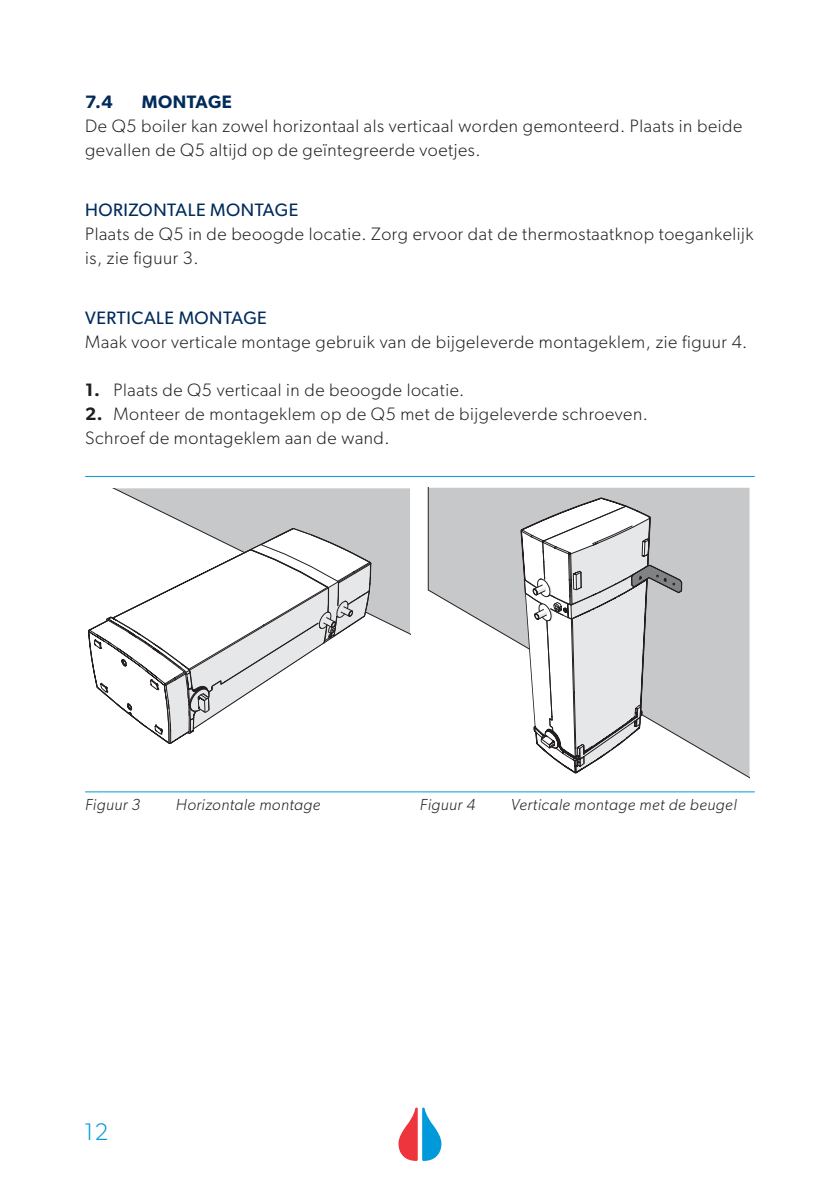
<style>
.page{position:relative;width:840px;height:1191px;background:#fff}
.page>*{position:absolute;margin:0;border:0;box-sizing:border-box;transform-origin:0 0}
.t1{font:300 24px "Gibson";color:#009ada}
.t2{font:300 18px/24px "Gibson";letter-spacing:.03em;color:#231f20}
.Heading_3_without_number{font:18px "Gibson";letter-spacing:.03em;color:#002b5c}
.t3{font:600 18px "Gibson";letter-spacing:.025em;color:#002b5c}
.t4{font:italic 300 16px "Gibson";letter-spacing:.03em;color:#231f20}
.s1{font-weight:600}
</style>
<div class="page">
<svg style="left:398px;top:1107px;width:43px;height:54px"></svg>
<hr style="left:85px;top:476px;width:335px;height:1px;background:#009ada">
<hr style="left:420px;top:476px;width:334px;height:1px;background:#009ada">
<hr style="left:85px;top:791px;width:335px;height:1px;background:#009ada">
<hr style="left:420px;top:791px;width:334px;height:1px;background:#009ada">
<svg style="left:112px;top:488px;width:298px;height:147px;background:#cdcdcf"></svg>
<svg style="left:88px;top:528px;width:284px;height:216px"></svg>
<svg style="left:427px;top:488px;width:322px;height:290px"></svg>
<svg style="left:520px;top:488px;width:162px;height:305px"></svg>
<p class="t3" style="left:85px;top:91px;width:29px">7.4</p>
<p class="t3" style="left:142px;top:91px;width:91px">MONTAGE</p>
<p class="t2" style="left:85px;top:114px;width:658px">De Q5 boiler kan zowel horizontaal als verticaal worden gemonteerd. Plaats in beide gevallen de Q5 altijd op de geïntegreerde voetjes.</p>
<p class="Heading_3_without_number" style="left:85px;top:199px;width:214px">HORIZONTALE MONTAGE</p>
<p class="t2" style="left:85px;top:222px;width:669px">Plaats de Q5 in de beoogde locatie. Zorg ervoor dat de thermostaatknop toegankelijk is, zie figuur 3.</p>
<p class="Heading_3_without_number" style="left:85px;top:307px;width:183px">VERTICALE MONTAGE</p>
<p class="t2" style="left:85px;top:330px;width:663px">Maak voor verticale montage gebruik van de bijgeleverde montageklem, zie figuur 4.</p>
<p class="t2" style="left:85px;top:378px;width:380px"><span class="s1">1.</span> Plaats de Q5 verticaal in de beoogde locatie.</p>
<p class="t2" style="left:85px;top:402px;width:564px"><span class="s1">2.</span> Monteer de montageklem op de Q5 met de bijgeleverde schroeven.</p>
<p class="t2" style="left:85px;top:426px;width:306px">Schroef de montageklem aan de wand.</p>
<p class="t4" style="left:85px;top:795px;width:57px">Figuur 3</p>
<p class="t4" style="left:176px;top:795px;width:146px">Horizontale montage</p>
<p class="t4" style="left:420px;top:795px;width:57px">Figuur 4</p>
<p class="t4" style="left:510px;top:795px;width:227px">Verticale montage met de beugel</p>
<h1 class="t1" style="left:84px;top:1117px;width:26px">12</h1>
</div>
